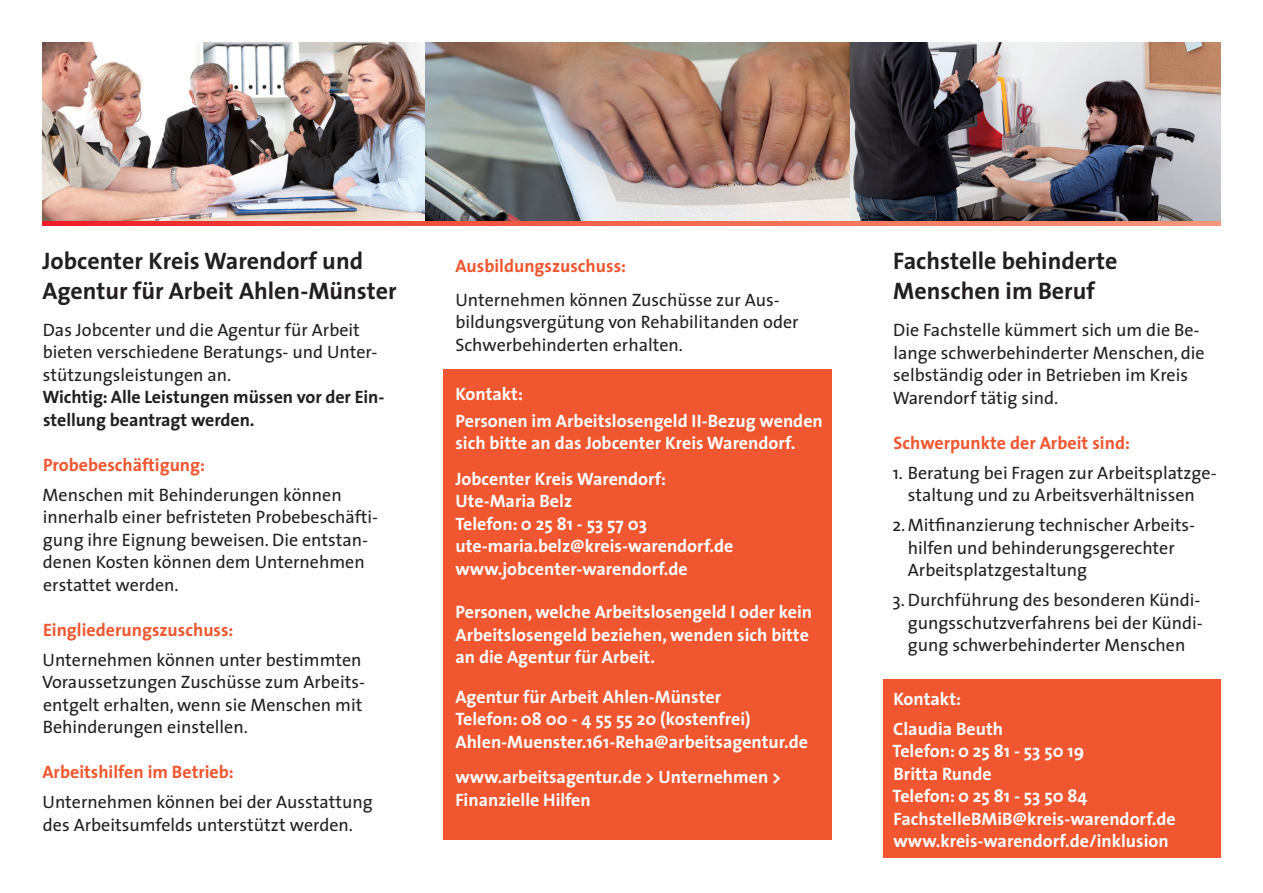
<style>
.page{position:relative;width:1263px;height:893px;background:#fff}
.page>*{position:absolute;margin:0;border:0;box-sizing:border-box;transform-origin:0 0}
.t1{font:700 24px/30px "The Sans";color:#231f20}
.t2{font:18px/22.5px "The Sans";color:#231f20}
.t3{font:700 18px/22.5px "The Sans";color:#fff}
.t4{font:700 18px "The Sans";color:#f0562f}
.t5{font:700 18px/22.5px "The Sans";letter-spacing:-.005em;color:#231f20}
</style>
<div class="page">
<div style="left:443px;top:369px;width:388px;height:470px;background:#f0562f"></div>
<div style="left:883px;top:679px;width:337px;height:178px;background:#f0562f"></div>
<img style="left:43px;top:43px;width:1177px;height:178px">
<svg style="left:43px;top:221px;width:1177px;height:5px;background:#f1604e"></svg>
<h1 class="t1" style="left:43px;top:246px;width:356px">Jobcenter Kreis Warendorf und<br>Agentur für Arbeit Ahlen-Münster</h1>
<p class="t2" style="left:43px;top:318px;width:336px">Das Jobcenter und die Agentur für Arbeit bieten verschiedene Beratungs- und Unter&shy;stützungsleistungen an.</p>
<p class="t5" style="left:42px;top:386px;width:343px">Wichtig: Alle Leistungen müssen vor der Ein&shy;stellung beantragt werden.</p>
<p class="t4" style="left:43px;top:453px;width:164px">Probebeschäftigung:</p>
<p class="t2" style="left:43px;top:483px;width:337px">Menschen mit Behinderungen können innerhalb einer befristeten Probebeschäfti&shy;gung ihre Eignung beweisen. Die entstan&shy;denen Kosten können dem Unternehmen erstattet werden.</p>
<p class="t4" style="left:43px;top:618px;width:192px">Eingliederungszuschuss:</p>
<p class="t2" style="left:42px;top:648px;width:324px">Unternehmen können unter bestimmten Voraussetzungen Zuschüsse zum Arbeits&shy;entgelt erhalten, wenn sie Menschen mit Behinderungen einstellen.</p>
<p class="t4" style="left:42px;top:761px;width:193px">Arbeitshilfen im Betrieb:</p>
<p class="t2" style="left:43px;top:791px;width:332px">Unternehmen können bei der Ausstattung des Arbeitsumfelds unterstützt werden.</p>
<p class="t4" style="left:455px;top:254px;width:172px">Ausbildungszuschuss:</p>
<p class="t2" style="left:455px;top:289px;width:345px">Unternehmen können Zuschüsse zur Aus&shy;bildungsvergütung von Rehabilitanden oder<br>Schwerbehinderten erhalten.</p>
<p class="t3" style="left:455px;top:381px;width:369px;line-height:26.7px">Kontakt:<br>Personen im Arbeitslosengeld II-Bezug wenden</p>
<p class="t3" style="left:455px;top:426px;width:341px;line-height:35.2px">sich bitte an das Jobcenter Kreis Warendorf.<br>Jobcenter Kreis Warendorf:</p>
<p class="t3" style="left:455px;top:490px;width:279px">Ute-Maria Belz<br>Telefon: 0 25 81 - 53 57 03 ute-maria.belz@kreis-warendorf.de www.jobcenter-warendorf.de</p>
<p class="t3" style="left:455px;top:601px;width:358px">Personen, welche Arbeitslosengeld I oder kein<br>Arbeitslosengeld beziehen, wenden sich bitte an die Agentur für Arbeit.</p>
<p class="t3" style="left:455px;top:686px;width:354px">Agentur für Arbeit Ahlen-Münster<br>Telefon: 08 00 - 4 55 55 20 (kostenfrei)<br>Ahlen-Muenster.161-Reha@arbeitsagentur.de</p>
<p class="t3" style="left:455px;top:766px;width:327px">www.arbeitsagentur.de &gt; Unternehmen &gt;<br>Finanzielle Hilfen</p>
<h1 class="t1" style="left:893px;top:246px;width:226px">Fachstelle behinderte<br>Menschen im Beruf</h1>
<p class="t2" style="left:893px;top:319px;width:314px">Die Fachstelle kümmert sich um die Be&shy;lange schwerbehinderter Menschen, die selbständig oder in Betrieben im Kreis Warendorf tätig sind.</p>
<p class="t4" style="left:893px;top:431px;width:238px">Schwerpunkte der Arbeit sind:</p>
<p class="t2" style="left:893px;top:462px;width:325px;text-align:center">1. Beratung bei Fragen zur Arbeitsplatzge&shy;staltung und zu Arbeitsverhältnissen</p>
<p class="t2" style="left:908px;top:514px;width:289px;text-indent:-16px">2. Mitfinanzierung technischer Arbeits&shy;hilfen und behinderungsgerechter<br>Arbeitsplatzgestaltung</p>
<p class="t2" style="left:908px;top:589px;width:296px;text-indent:-15px">3. Durchführung des besonderen Kündi&shy;gungsschutzverfahrens bei der Kündi&shy;gung schwerbehinderter Menschen</p>
<p class="t3" style="left:893px;top:684px;width:111px;line-height:30px">Kontakt:<br>Claudia Beuth</p>
<p class="t3" style="left:892px;top:740px;width:285px">Telefon: 0 25 81 - 53 50 19<br>Britta Runde<br>Telefon: 0 25 81 - 53 50 84<br>FachstelleBMiB@kreis-warendorf.de www.kreis-warendorf.de/inklusion</p>
</div>
